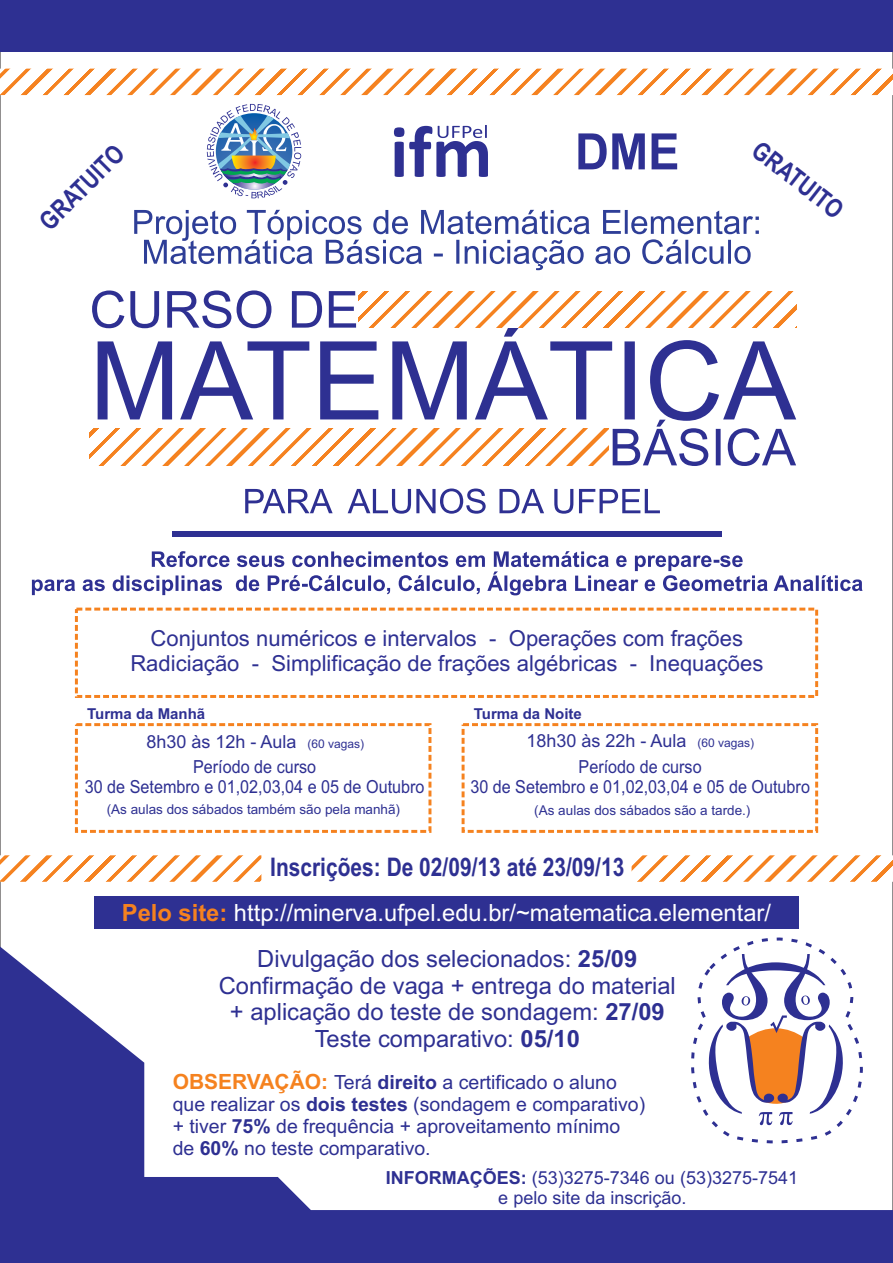
<style>
.page{position:relative;width:893px;height:1263px;background:#fff}
.page>*{position:absolute;margin:0;border:0;box-sizing:border-box;transform-origin:0 0}
.t1{font:700 25.65px "Arial";color:#2e3092;scale:.82 1}
.t2{font:23.7px/26.5px "Arial";color:#2e3092;text-align:center}
.t3{font:23.7px "Arial";color:#fff}
.t4{font:22.05px/24.6px "Arial";color:#2e3092;text-align:center}
.t5{font:19.5px/21.9px "Arial";color:#2e3092}
.t6{font:18px "Arial";color:#2e3092}
.t7{font:18px/20.1px "Arial";color:#2e3092;text-align:center;scale:.9 1}
.t8{font:700 15px "Arial";color:#2e3092}
.t9{font:13.5px "Arial";color:#2e3092}
.s1{font-size:12px}
.s2{font-weight:700;color:#f5821f}
.s3{font-weight:700}
.s4{font-weight:700;font-size:21px;color:#f5821f}
</style>
<div class="page">
<div style="left:0;top:0;width:893px;height:52px;background:#2e3092"></div>
<svg style="left:134px;top:210px;width:625px;height:60px"></svg>
<svg style="left:92px;top:290px;width:264px;height:35px"></svg>
<svg style="left:98px;top:322px;width:698px;height:98px"></svg>
<svg style="left:359px;top:291px;width:437px;height:37px"></svg>
<svg style="left:90px;top:429px;width:519px;height:36px"></svg>
<svg style="left:0;top:69px;width:893px;height:26px"></svg>
<svg style="left:613px;top:420px;width:183px;height:46px"></svg>
<svg style="left:0;top:946px;width:893px;height:317px"></svg>
<svg style="left:682px;top:937px;width:198px;height:207px"></svg>
<svg style="left:207px;top:104px;width:94px;height:94px"></svg>
<svg style="left:394px;top:125px;width:94px;height:52px"></svg>
<svg style="left:578px;top:133px;width:99px;height:36px"></svg>
<svg style="left:245px;top:488px;width:415px;height:26px"></svg>
<div style="left:172px;top:532px;width:549px;height:5px;background:#2e3092"></div>
<svg style="left:32px;top:551px;width:830px;height:44px"></svg>
<div style="left:75px;top:608px;width:743px;height:90px;border:3px dashed #f5821f"></div>
<div style="left:75px;top:723px;width:356px;height:110px;border:3px dashed #f5821f"></div>
<div style="left:462px;top:723px;width:356px;height:110px;border:3px dashed #f5821f"></div>
<svg style="left:0;top:855px;width:893px;height:27px"></svg>
<div style="left:94px;top:896px;width:705px;height:33px;background:#2e3092"></div>
<h1 class="t1" style="left:37px;top:218px;width:133px;rotate:-45deg">GRATUITO</h1>
<h1 class="t1" style="left:761px;top:139px;width:133px;rotate:38deg">GRATUITO</h1>
<p class="t4" style="left:130px;top:628px;width:634px">Conjuntos numéricos e intervalos - Operações com frações<br>Radiciação - Simplificação de frações algébricas - Inequações</p>
<p class="t8" style="left:87px;top:708px;width:120px">Turma da Manhã</p>
<p class="t8" style="left:474px;top:708px;width:110px">Turma da Noite</p>
<p class="t6" style="left:147px;top:735px;width:219px">8h30 às 12h - Aula <span class="s1">(60 vagas)</span></p>
<p class="t6" style="left:526px;top:734px;width:229px">18h30 às 22h - Aula <span class="s1">(60 vagas)</span></p>
<p class="t7" style="left:85px;top:758px;width:379px">Período de curso<br>30 de Setembro e 01,02,03,04 e 05 de Outubro</p>
<p class="t7" style="left:470px;top:758px;width:379px">Período de curso<br>30 de Setembro e 01,02,03,04 e 05 de Outubro</p>
<p class="t9" style="left:107px;top:804px;width:295px">(As aulas dos sábados também são pela manhã)</p>
<p class="t9" style="left:534px;top:805px;width:218px">(As aulas dos sábados são a tarde.)</p>
<h1 class="t1" style="left:270px;top:857px;width:433px">Inscrições: De 02/09/13 até 23/09/13</h1>
<p class="t3" style="left:122px;top:904px;width:650px"><span class="s2">Pelo site:</span> http://minerva.ufpel.edu.br/~matematica.elementar/</p>
<p class="t2" style="left:219px;top:948px;width:459px">Divulgação dos selecionados: <span class="s3">25/09<br></span>Confirmação de vaga + entrega do material + aplicação do teste de sondagem: <span class="s3">27/09<br></span>Teste comparativo: <span class="s3">05/10</span></p>
<p class="t5" style="left:173px;top:1073px;width:474px"><span class="s4">OBSERVAÇÃO:</span> Terá <span class="s3">direito</span> a certificado o aluno que realizar os <span class="s3">dois testes</span> (sondagem e comparativo) + tiver <span class="s3">75%</span> de frequência + aproveitamento mínimo de <span class="s3">60%</span> no teste comparativo.</p>
<p class="t6" style="left:386px;top:1171px;width:414px"><span class="s3">INFORMAÇÕES:</span> (53)3275-7346 ou (53)3275-7541</p>
<p class="t6" style="left:498px;top:1191px;width:190px">e pelo site da inscrição.</p>
</div>
